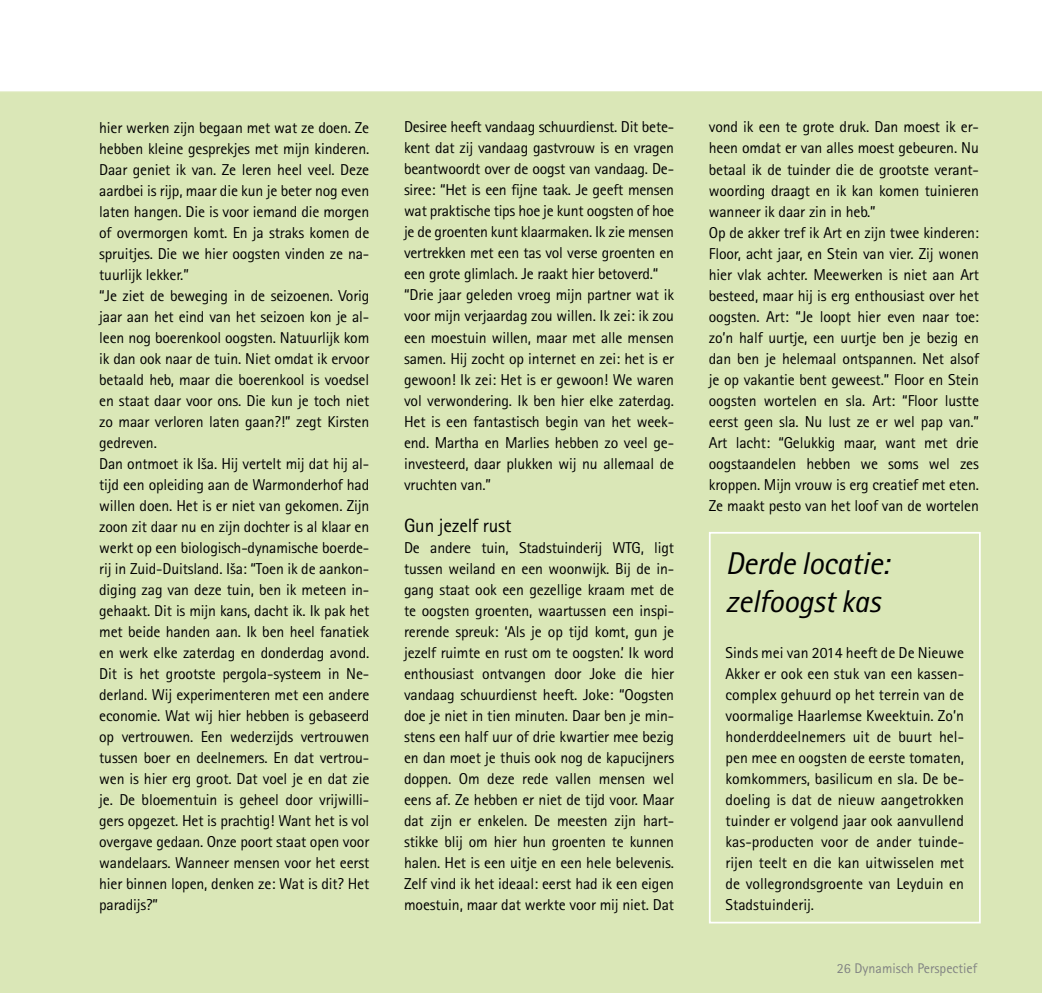
<style>
.page{position:relative;width:1042px;height:993px;background:#fff}
.page>*{position:absolute;margin:0;border:0;box-sizing:border-box;transform-origin:0 0}
.t1{font:italic 31.5px/37.8px "Rotis Sans Serif";letter-spacing:-.01em;color:#000}
.t2{font:19.25px "Rotis Sans Serif";letter-spacing:-.01em;color:#000}
.t3{font:15.75px/21px "Rotis Sans Serif";letter-spacing:-.01em;color:#000}
.t4{font:14px "Rotis Sans Serif";color:#818383}
</style>
<div class="page">
<div style="left:0;top:92px;width:1042px;height:900px;background:#dae7b7"></div>
<hr style="left:0;top:91px;width:1042px;height:1px;background:#e2ecc6">
<div style="left:709px;top:531px;width:271px;height:392px;border:2px solid #fff"></div>
<p class="t3" style="left:99px;top:117px;width:272px">hier werken zijn begaan met wat ze doen. Ze hebben kleine gesprekjes met mijn kinderen.<br>Daar geniet ik van. Ze leren heel veel. Deze aardbei is rijp, maar die kun je beter nog even laten hangen. Die is voor iemand die morgen of overmorgen komt. En ja straks komen de spruitjes. Die we hier oogsten vinden ze na&shy;tuurlijk lekker.”<br>“Je ziet de beweging in de seizoenen. Vorig jaar aan het eind van het seizoen kon je al&shy;leen nog boerenkool oogsten. Natuurlijk kom ik dan ook naar de tuin. Niet omdat ik ervoor betaald heb, maar die boerenkool is voedsel en staat daar voor ons. Die kun je toch niet zo maar verloren laten gaan?!” zegt Kirsten gedreven.<br>Dan ontmoet ik Iša. Hij vertelt mij dat hij al&shy;tijd een opleiding aan de Warmonderhof had willen doen. Het is er niet van gekomen. Zijn zoon zit daar nu en zijn dochter is al klaar en werkt op een biologisch-dynamische boerde&shy;rij in Zuid-Duitsland. Iša: “Toen ik de aankon&shy;diging zag van deze tuin, ben ik meteen in&shy;gehaakt. Dit is mijn kans, dacht ik. Ik pak het met beide handen aan. Ik ben heel fanatiek en werk elke zaterdag en donderdag avond.<br>Dit is het grootste pergola-systeem in Ne&shy;derland. Wij experimenteren met een andere economie. Wat wij hier hebben is gebaseerd op vertrouwen. Een wederzijds vertrouwen tussen boer en deelnemers. En dat vertrou&shy;wen is hier erg groot. Dat voel je en dat zie je. De bloementuin is geheel door vrijwilli&shy;gers opgezet. Het is prachtig! Want het is vol overgave gedaan. Onze poort staat open voor wandelaars. Wanneer mensen voor het eerst hier binnen lopen, denken ze: Wat is dit? Het paradijs?”</p>
<p class="t3" style="left:404px;top:116px;width:272px">Desiree heeft vandaag schuurdienst. Dit bete&shy;kent dat zij vandaag gastvrouw is en vragen beantwoordt over de oogst van vandaag. De&shy;siree: “Het is een fijne taak. Je geeft mensen wat praktische tips hoe je kunt oogsten of hoe je de groenten kunt klaarmaken. Ik zie mensen vertrekken met een tas vol verse groenten en een grote glimlach. Je raakt hier betoverd.“ “Drie jaar geleden vroeg mijn partner wat ik voor mijn verjaardag zou willen. Ik zei: ik zou een moestuin willen, maar met alle mensen samen. Hij zocht op internet en zei: het is er gewoon! Ik zei: Het is er gewoon! We waren vol verwondering. Ik ben hier elke zaterdag.<br>Het is een fantastisch begin van het week&shy;end. Martha en Marlies hebben zo veel ge&shy;ïnvesteerd, daar plukken wij nu allemaal de vruchten van.”</p>
<p class="t2" style="left:404px;top:514px;width:109px">Gun jezelf rust</p>
<p class="t3" style="left:404px;top:537px;width:272px;text-align:justify">De andere tuin, Stadstuinderij WTG, ligt tussen weiland en een woonwijk. Bij de in&shy;gang staat ook een gezellige kraam met de te oogsten groenten, waartussen een inspi&shy;rerende spreuk: ‘Als je op tijd komt, gun je jezelf ruimte en rust om te oogsten.’ Ik word enthousiast ontvangen door Joke die hier vandaag schuurdienst heeft. Joke: “Oogsten doe je niet in tien minuten. Daar ben je min&shy;stens een half uur of drie kwartier mee bezig en dan moet je thuis ook nog de kapucijners doppen. Om deze rede vallen mensen wel eens af. Ze hebben er niet de tijd voor. Maar dat zijn er enkelen. De meesten zijn hart&shy;stikke blij om hier hun groenten te kunnen halen. Het is een uitje en een hele belevenis.<br>Zelf vind ik het ideaal: eerst had ik een eigen moestuin, maar dat werkte voor mij niet. Dat</p>
<p class="t3" style="left:709px;top:116px;width:272px">vond ik een te grote druk. Dan moest ik er&shy;heen omdat er van alles moest gebeuren. Nu betaal ik de tuinder die de grootste verant&shy;woording draagt en ik kan komen tuinieren wanneer ik daar zin in heb.”<br>Op de akker tref ik Art en zijn twee kinderen:<br>Floor, acht jaar, en Stein van vier. Zij wonen hier vlak achter. Meewerken is niet aan Art besteed, maar hij is erg enthousiast over het oogsten. Art: “Je loopt hier even naar toe: zo’n half uurtje, een uurtje ben je bezig en dan ben je helemaal ontspannen. Net alsof je op vakantie bent geweest.” Floor en Stein oogsten wortelen en sla. Art: “Floor lustte eerst geen sla. Nu lust ze er wel pap van.” Art lacht: “Gelukkig maar, want met drie oogstaandelen hebben we soms wel zes kroppen. Mijn vrouw is erg creatief met eten.<br>Ze maakt pesto van het loof van de wortelen</p>
<h1 class="t1" style="left:725px;top:544px;width:165px">Derde locatie: zelfoogst kas</h1>
<p class="t3" style="left:725px;top:642px;width:240px;text-align:justify">Sinds mei van 2014 heeft de De Nieuwe Akker er ook een stuk van een kassen&shy;complex gehuurd op het terrein van de voormalige Haarlemse Kweektuin. Zo’n honderddeelnemers uit de buurt hel&shy;pen mee en oogsten de eerste tomaten, komkommers, basilicum en sla. De be&shy;doeling is dat de nieuw aangetrokken tuinder er volgend jaar ook aanvullend kas-producten voor de ander tuinde&shy;rijen teelt en die kan uitwisselen met de vollegrondsgroente van Leyduin en Stadstuinderij.</p>
<p class="t4" style="left:837px;top:959px;width:142px">26 Dynamisch Perspectief</p>
</div>
